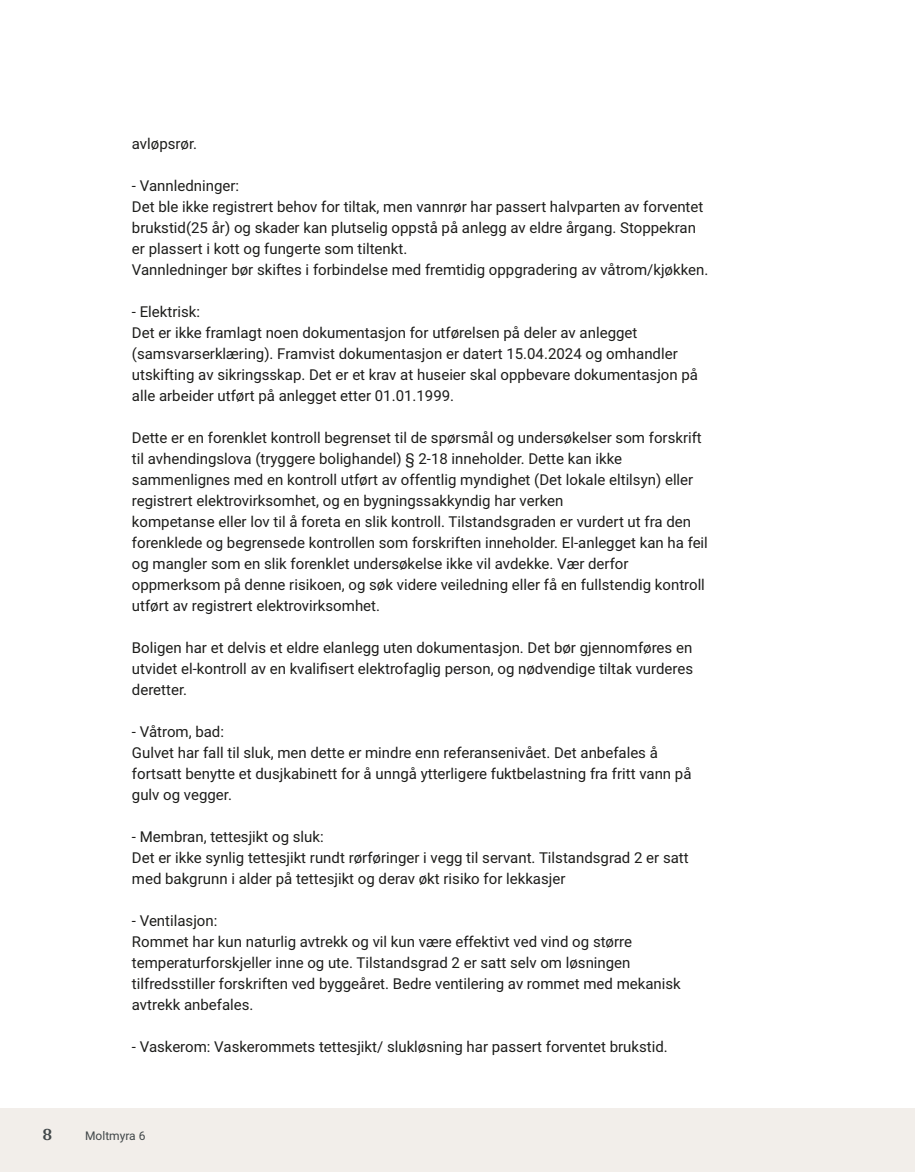
<style>
.page{position:relative;width:915px;height:1172px;background:#fff}
.page>*{position:absolute;margin:0;border:0;box-sizing:border-box;transform-origin:0 0}
.t1{font:700 18px "Arya";color:#414749}
.t2{font:15px/21px "Roboto Vitec";color:#1d1d1b}
.t3{font:12px "Roboto Vitec";color:#414749}
</style>
<div class="page">
<div style="left:0;top:1108px;width:914px;height:64px;background:#f2eeea"></div>
<p class="t2" style="left:132px;top:132px;width:67px">avløpsrør.</p>
<p class="t2" style="left:132px;top:174px;width:577px">‑ Vannledninger:<br>Det ble ikke registrert behov for tiltak, men vannrør har passert halvparten av forventet brukstid(25 år) og skader kan plutselig oppstå på anlegg av eldre årgang. Stoppekran er plassert i kott og fungerte som tiltenkt.<br>Vannledninger bør skiftes i forbindelse med fremtidig oppgradering av våtrom/kjøkken.</p>
<p class="t2" style="left:132px;top:300px;width:567px">‑ Elektrisk:<br>Det er ikke framlagt noen dokumentasjon for utførelsen på deler av anlegget (samsvarserklæring). Framvist dokumentasjon er datert 15.04.2024 og omhandler utskifting av sikringsskap. Det er et krav at huseier skal oppbevare dokumentasjon på alle arbeider utført på anlegget etter 01.01.1999.</p>
<p class="t2" style="left:132px;top:426px;width:577px">Dette er en forenklet kontroll begrenset til de spørsmål og undersøkelser som forskrift til avhendingslova (tryggere bolighandel) § 2‑18 inneholder. Dette kan ikke sammenlignes med en kontroll utført av offentlig myndighet (Det lokale eltilsyn) eller registrert elektrovirksomhet, og en bygningssakkyndig har verken<br>kompetanse eller lov til å foreta en slik kontroll. Tilstandsgraden er vurdert ut fra den forenklede og begrensede kontrollen som forskriften inneholder. El‑anlegget kan ha feil og mangler som en slik forenklet undersøkelse ikke vil avdekke. Vær derfor oppmerksom på denne risikoen, og søk videre veiledning eller få en fullstendig kontroll utført av registrert elektrovirksomhet.</p>
<p class="t2" style="left:132px;top:636px;width:562px;text-align:justify">Boligen har et delvis et eldre elanlegg uten dokumentasjon. Det bør gjennomføres en utvidet el‑kontroll av en kvalifisert elektrofaglig person, og nødvendige tiltak vurderes deretter.</p>
<p class="t2" style="left:132px;top:720px;width:561px">‑ Våtrom, bad:<br>Gulvet har fall til sluk, men dette er mindre enn referansenivået. Det anbefales å fortsatt benytte et dusjkabinett for å unngå ytterligere fuktbelastning fra fritt vann på gulv og vegger.</p>
<p class="t2" style="left:132px;top:825px;width:558px">‑ Membran, tettesjikt og sluk:<br>Det er ikke synlig tettesjikt rundt rørføringer i vegg til servant. Tilstandsgrad 2 er satt med bakgrunn i alder på tettesjikt og derav økt risiko for lekkasjer</p>
<p class="t2" style="left:132px;top:909px;width:550px">‑ Ventilasjon:<br>Rommet har kun naturlig avtrekk og vil kun være effektivt ved vind og større temperaturforskjeller inne og ute. Tilstandsgrad 2 er satt selv om løsningen tilfredsstiller forskriften ved byggeåret. Bedre ventilering av rommet med mekanisk avtrekk anbefales.</p>
<p class="t2" style="left:132px;top:1035px;width:537px">‑ Vaskerom: Vaskerommets tettesjikt/ slukløsning har passert forventet brukstid.</p>
<p class="t1" style="left:43px;top:1123px;width:11px">8</p>
<p class="t3" style="left:85px;top:1127px;width:62px">Moltmyra 6</p>
</div>
